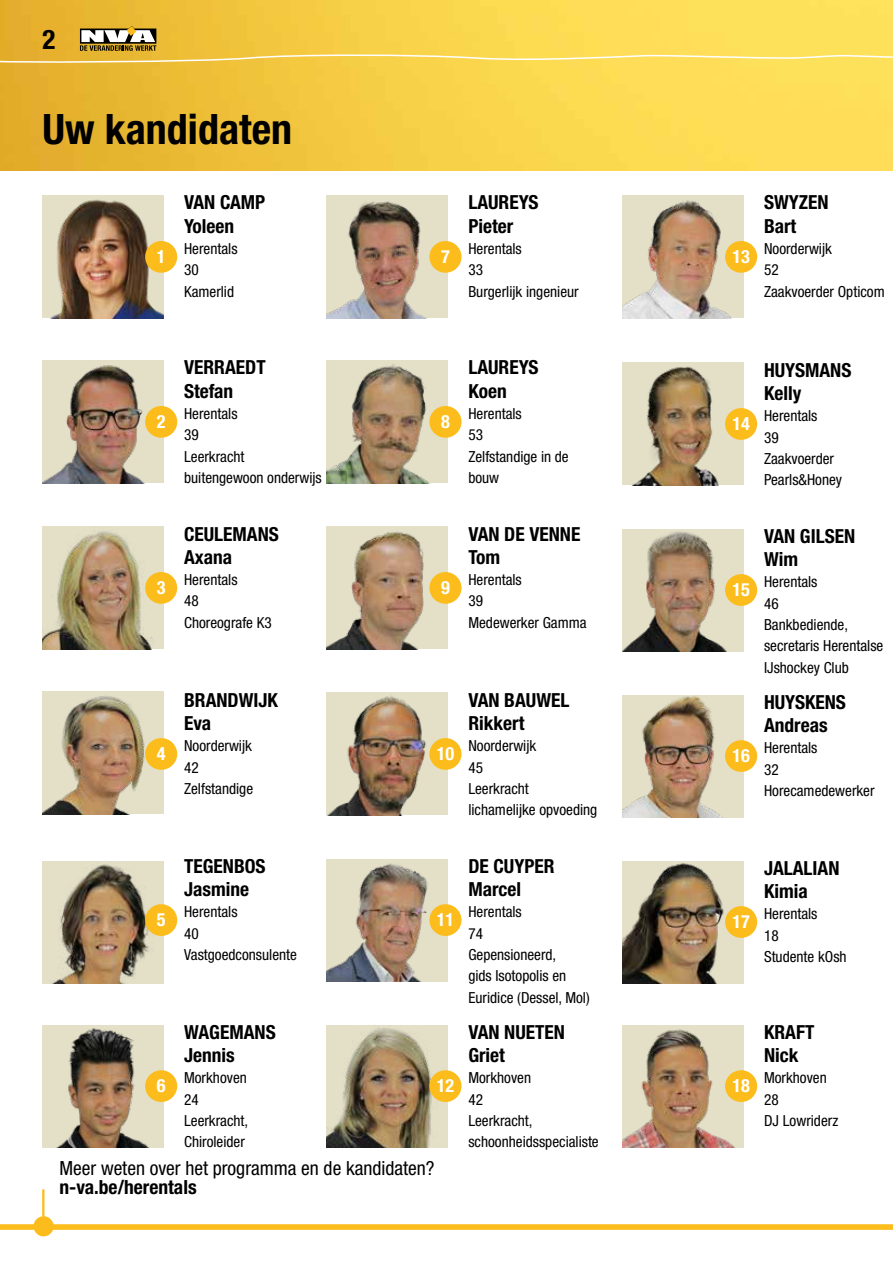
<style>
.page{position:relative;width:893px;height:1263px;background:#fff}
.page>*{position:absolute;margin:0;border:0;box-sizing:border-box;transform-origin:0 0}
.t1{font:700 condensed 42px "Helvetica Neue LT Std";color:#000}
.t2{font:700 condensed 27px "Helvetica Neue LT Std";color:#000}
.t3{font:condensed 19.5px "Helvetica Neue LT Std";color:#000}
.t4{font:700 condensed 19.5px "Helvetica Neue LT Std";color:#000}
.t5{font:700 condensed 19.35px/23.2px "Helvetica Neue LT Std";color:#000}
.t6{font:700 condensed 18.3px "Helvetica Neue LT Std";color:#fff}
.t7{font:condensed 15.3px/21.3px "Helvetica Neue LT Std";color:#000}
</style>
<div class="page">
<img style="left:0;top:0;width:893px;height:170px">
<svg style="left:0;top:26px;width:893px;height:44px;background:#f2ce51"></svg>
<svg style="left:0;top:1133px;width:893px;height:97px"></svg>
<div style="left:34px;top:1216px;width:20px;height:20px;background:#fcbd1c;border-radius:50%"></div>
<hr style="left:42px;top:1189px;width:2px;height:37px;background:#fcbd1c">
<img style="left:43px;top:196px;width:121px;height:122px">
<img style="left:43px;top:527px;width:121px;height:122px">
<img style="left:43px;top:861px;width:121px;height:122px">
<img style="left:43px;top:1025px;width:121px;height:122px">
<img style="left:43px;top:361px;width:121px;height:122px">
<img style="left:43px;top:692px;width:121px;height:122px">
<div style="left:145px;top:241px;width:32px;height:32px;background:#fcbd1c;border-radius:50%"></div>
<img style="left:327px;top:196px;width:121px;height:122px">
<div style="left:429px;top:241px;width:32px;height:32px;background:#fcbd1c;border-radius:50%"></div>
<img style="left:622px;top:196px;width:121px;height:122px">
<div style="left:725px;top:241px;width:32px;height:32px;background:#fcbd1c;border-radius:50%"></div>
<div style="left:145px;top:406px;width:32px;height:32px;background:#fcbd1c;border-radius:50%"></div>
<img style="left:327px;top:361px;width:121px;height:122px">
<div style="left:429px;top:406px;width:32px;height:32px;background:#fcbd1c;border-radius:50%"></div>
<img style="left:622px;top:363px;width:121px;height:122px">
<div style="left:725px;top:408px;width:32px;height:32px;background:#fcbd1c;border-radius:50%"></div>
<div style="left:145px;top:1070px;width:32px;height:32px;background:#fcbd1c;border-radius:50%"></div>
<img style="left:327px;top:1025px;width:121px;height:122px">
<div style="left:429px;top:1070px;width:32px;height:32px;background:#fcbd1c;border-radius:50%"></div>
<img style="left:622px;top:1025px;width:121px;height:122px">
<div style="left:725px;top:1070px;width:32px;height:32px;background:#fcbd1c;border-radius:50%"></div>
<div style="left:145px;top:572px;width:32px;height:32px;background:#fcbd1c;border-radius:50%"></div>
<img style="left:327px;top:527px;width:121px;height:122px">
<div style="left:429px;top:572px;width:32px;height:32px;background:#fcbd1c;border-radius:50%"></div>
<img style="left:622px;top:529px;width:121px;height:122px">
<div style="left:725px;top:574px;width:32px;height:32px;background:#fcbd1c;border-radius:50%"></div>
<div style="left:145px;top:738px;width:32px;height:32px;background:#fcbd1c;border-radius:50%"></div>
<img style="left:327px;top:693px;width:121px;height:122px">
<div style="left:429px;top:738px;width:32px;height:32px;background:#fcbd1c;border-radius:50%"></div>
<img style="left:622px;top:695px;width:121px;height:122px">
<div style="left:725px;top:740px;width:32px;height:32px;background:#fcbd1c;border-radius:50%"></div>
<div style="left:145px;top:904px;width:32px;height:32px;background:#fcbd1c;border-radius:50%"></div>
<img style="left:327px;top:859px;width:121px;height:122px">
<div style="left:429px;top:904px;width:32px;height:32px;background:#fcbd1c;border-radius:50%"></div>
<img style="left:622px;top:861px;width:121px;height:122px">
<div style="left:725px;top:906px;width:32px;height:32px;background:#fcbd1c;border-radius:50%"></div>
<h2 class="t2" style="left:43px;top:23px;width:14px">2</h2>
<h1 class="t1" style="left:43px;top:104px;width:251px">Uw kandidaten</h1>
<p class="t6" style="left:157px;top:245px;width:10px">1</p>
<p class="t5" style="left:184px;top:191px;width:83px">VAN CAMP<br>Yoleen</p>
<p class="t7" style="left:184px;top:238px;width:55px">Herentals<br>30<br>Kamerlid</p>
<p class="t6" style="left:441px;top:245px;width:10px">7</p>
<p class="t5" style="left:468px;top:191px;width:72px">LAUREYS<br>Pieter</p>
<p class="t7" style="left:468px;top:238px;width:112px">Herentals<br>33<br>Burgerlijk ingenieur</p>
<p class="t6" style="left:732px;top:245px;width:19px">13</p>
<p class="t5" style="left:764px;top:191px;width:66px">SWYZEN<br>Bart</p>
<p class="t7" style="left:764px;top:238px;width:122px">Noorderwijk<br>52<br>Zaakvoerder Opticom</p>
<p class="t6" style="left:157px;top:410px;width:10px">2</p>
<p class="t5" style="left:184px;top:356px;width:83px">VERRAEDT<br>Stefan</p>
<p class="t7" style="left:184px;top:403px;width:139px">Herentals<br>39<br>Leerkracht buitengewoon onderwijs</p>
<p class="t6" style="left:441px;top:410px;width:10px">8</p>
<p class="t5" style="left:468px;top:356px;width:72px">LAUREYS<br>Koen</p>
<p class="t7" style="left:468px;top:403px;width:102px">Herentals<br>53<br>Zelfstandige in de bouw</p>
<p class="t6" style="left:732px;top:412px;width:19px">14</p>
<p class="t5" style="left:764px;top:358px;width:89px">HUYSMANS<br>Kelly</p>
<p class="t7" style="left:764px;top:405px;width:80px">Herentals<br>39<br>Zaakvoerder<br>Pearls&amp;Honey</p>
<p class="t6" style="left:157px;top:576px;width:10px">3</p>
<p class="t5" style="left:184px;top:522px;width:96px">CEULEMANS<br>Axana</p>
<p class="t7" style="left:184px;top:569px;width:89px">Herentals<br>48<br>Choreografe K3</p>
<p class="t6" style="left:441px;top:576px;width:10px">9</p>
<p class="t5" style="left:468px;top:522px;width:114px">VAN DE VENNE<br>Tom</p>
<p class="t7" style="left:468px;top:569px;width:120px">Herentals<br>39<br>Medewerker Gamma</p>
<p class="t6" style="left:732px;top:578px;width:19px">15</p>
<p class="t5" style="left:764px;top:524px;width:93px">VAN GILSEN<br>Wim</p>
<p class="t7" style="left:764px;top:571px;width:121px">Herentals<br>46<br>Bankbediende, secretaris Herentalse<br>IJshockey Club</p>
<p class="t6" style="left:157px;top:742px;width:10px">4</p>
<p class="t5" style="left:184px;top:688px;width:95px">BRANDWIJK<br>Eva</p>
<p class="t7" style="left:184px;top:735px;width:71px">Noorderwijk<br>42<br>Zelfstandige</p>
<p class="t6" style="left:437px;top:742px;width:19px">10</p>
<p class="t5" style="left:468px;top:688px;width:103px">VAN BAUWEL<br>Rikkert</p>
<p class="t7" style="left:468px;top:735px;width:130px">Noorderwijk<br>45<br>Leerkracht lichamelijke opvoeding</p>
<p class="t6" style="left:732px;top:744px;width:19px">16</p>
<p class="t5" style="left:764px;top:690px;width:83px">HUYSKENS<br>Andreas</p>
<p class="t7" style="left:764px;top:737px;width:112px">Herentals<br>32<br>Horecamedewerker</p>
<p class="t6" style="left:157px;top:908px;width:10px">5</p>
<p class="t5" style="left:184px;top:854px;width:83px">TEGENBOS<br>Jasmine</p>
<p class="t7" style="left:184px;top:901px;width:114px">Herentals<br>40<br>Vastgoedconsulente</p>
<p class="t6" style="left:437px;top:908px;width:19px">11</p>
<p class="t5" style="left:468px;top:854px;width:88px">DE CUYPER<br>Marcel</p>
<p class="t7" style="left:468px;top:901px;width:123px">Herentals<br>74<br>Gepensioneerd,<br>gids Isotopolis en<br>Euridice (Dessel, Mol)</p>
<p class="t6" style="left:732px;top:910px;width:19px">17</p>
<p class="t5" style="left:764px;top:856px;width:77px">JALALIAN<br>Kimia</p>
<p class="t7" style="left:764px;top:903px;width:84px">Herentals<br>18<br>Studente kOsh</p>
<p class="t6" style="left:157px;top:1074px;width:10px">6</p>
<p class="t5" style="left:184px;top:1020px;width:93px">WAGEMANS<br>Jennis</p>
<p class="t7" style="left:184px;top:1067px;width:66px">Morkhoven<br>24<br>Leerkracht,<br>Chiroleider</p>
<p class="t6" style="left:437px;top:1074px;width:19px">12</p>
<p class="t5" style="left:468px;top:1020px;width:98px">VAN NUETEN<br>Griet</p>
<p class="t7" style="left:468px;top:1067px;width:132px">Morkhoven<br>42<br>Leerkracht, schoonheidsspecialiste</p>
<p class="t6" style="left:732px;top:1074px;width:19px">18</p>
<p class="t5" style="left:764px;top:1020px;width:52px">KRAFT<br>Nick</p>
<p class="t7" style="left:764px;top:1067px;width:76px">Morkhoven<br>28<br>DJ Lowriderz</p>
<p class="t3" style="left:60px;top:1156px;width:377px">Meer weten over het programma en de kandidaten?</p>
<p class="t4" style="left:60px;top:1175px;width:139px">n-va.be/herentals</p>
</div>
